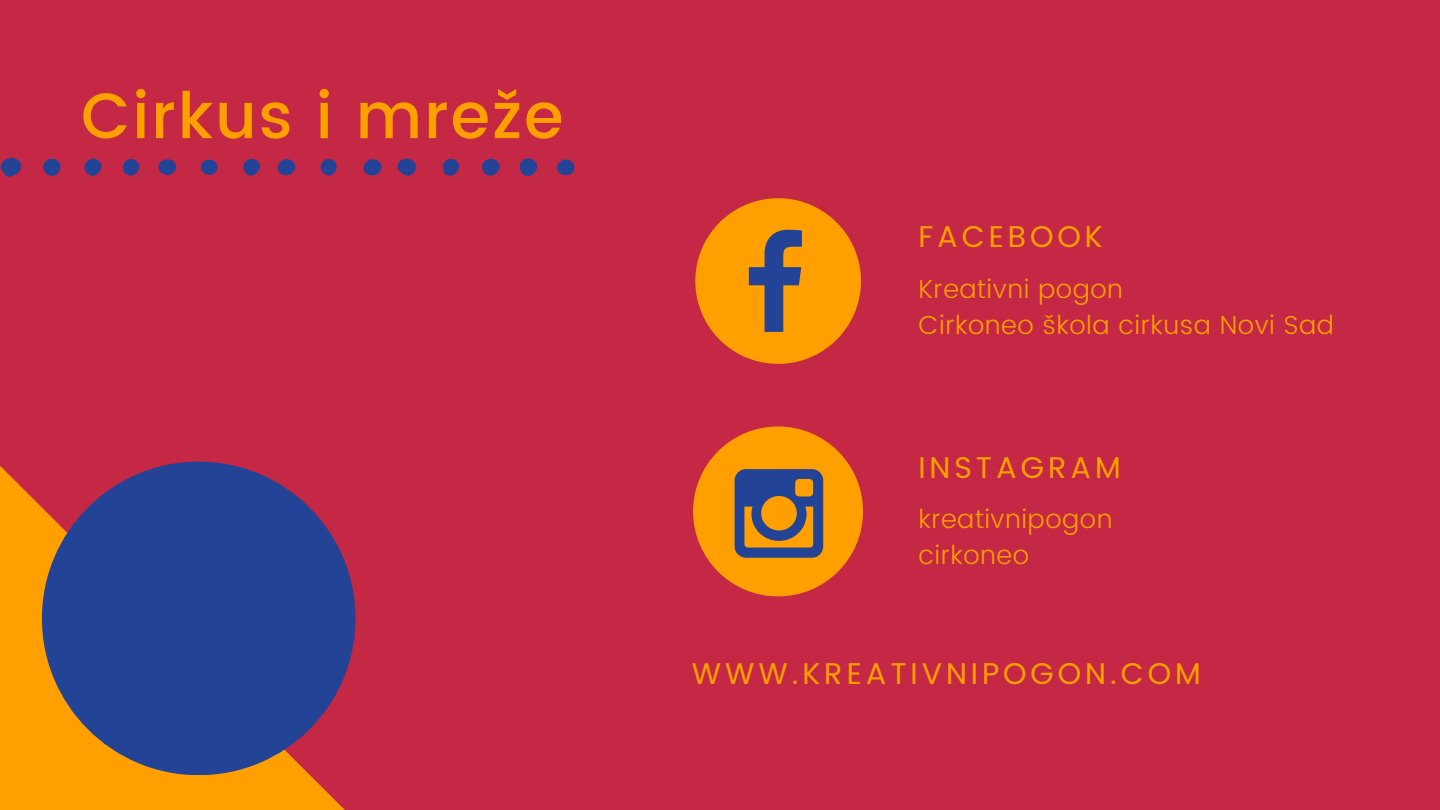
<style>
.page{position:relative;width:1440px;height:810px;background:#c42844}
.page>*{position:absolute;margin:0;border:0;box-sizing:border-box;transform-origin:0 0}
.t1{font:500 64px "Poppins";letter-spacing:.03em;color:#ffa000}
.t2{font:30px "Poppins";letter-spacing:.13em;color:#ffa000}
.t3{font:300 26px "Poppins";letter-spacing:.02em;color:#ffa000}
</style>
<div class="page">
<svg style="left:0;top:461px;width:348px;height:349px;fill:#ffa000"></svg>
<div style="left:42px;top:462px;width:314px;height:313px;background:#234496;border-radius:50%"></div>
<div style="left:693px;top:426px;width:170px;height:170px;background:#ffa000;border-radius:50%"></div>
<svg style="left:735px;top:469px;width:88px;height:89px"></svg>
<svg style="left:695px;top:198px;width:166px;height:166px"></svg>
<svg style="left:0;top:158px;width:22px;height:19px"></svg>
<svg style="left:397px;top:159px;width:19px;height:17px"></svg>
<div style="left:519px;top:158px;width:18px;height:18px;background:#234496;border-radius:50%"></div>
<div style="left:482px;top:159px;width:18px;height:17px;background:#234496;border-radius:8px"></div>
<div style="left:43px;top:159px;width:17px;height:17px;background:#234496;border-radius:50%"></div>
<svg style="left:363px;top:159px;width:19px;height:17px"></svg>
<div style="left:84px;top:159px;width:17px;height:17px;background:#234496;border-radius:8px"></div>
<div style="left:277px;top:159px;width:18px;height:16px;background:#234496;border-radius:50%"></div>
<svg style="left:158px;top:159px;width:18px;height:17px"></svg>
<svg style="left:443px;top:159px;width:16px;height:17px"></svg>
<svg style="left:557px;top:159px;width:18px;height:16px"></svg>
<div style="left:243px;top:159px;width:17px;height:17px;background:#234496;border-radius:8px"></div>
<svg style="left:123px;top:159px;width:17px;height:17px"></svg>
<svg style="left:321px;top:159px;width:16px;height:17px"></svg>
<div style="left:201px;top:160px;width:17px;height:15px;background:#234496;border-radius:50%"></div>
<h1 class="t1" style="left:81px;top:79px;width:484px">Cirkus i mreže</h1>
<p class="t2" style="left:918px;top:219px;width:186px">FACEBOOK</p>
<p class="t3" style="left:918px;top:274px;width:206px">Kreativni pogon</p>
<h2 class="t3" style="left:918px;top:310px;width:417px">Cirkoneo škola cirkusa Novi Sad</h2>
<p class="t2" style="left:918px;top:450px;width:204px">INSTAGRAM</p>
<p class="t3" style="left:918px;top:504px;width:196px">kreativnipogon</p>
<p class="t3" style="left:918px;top:540px;width:112px">cirkoneo</p>
<h2 class="t2" style="left:692px;top:656px;width:511px">WWW.KREATIVNIPOGON.COM</h2>
</div>
